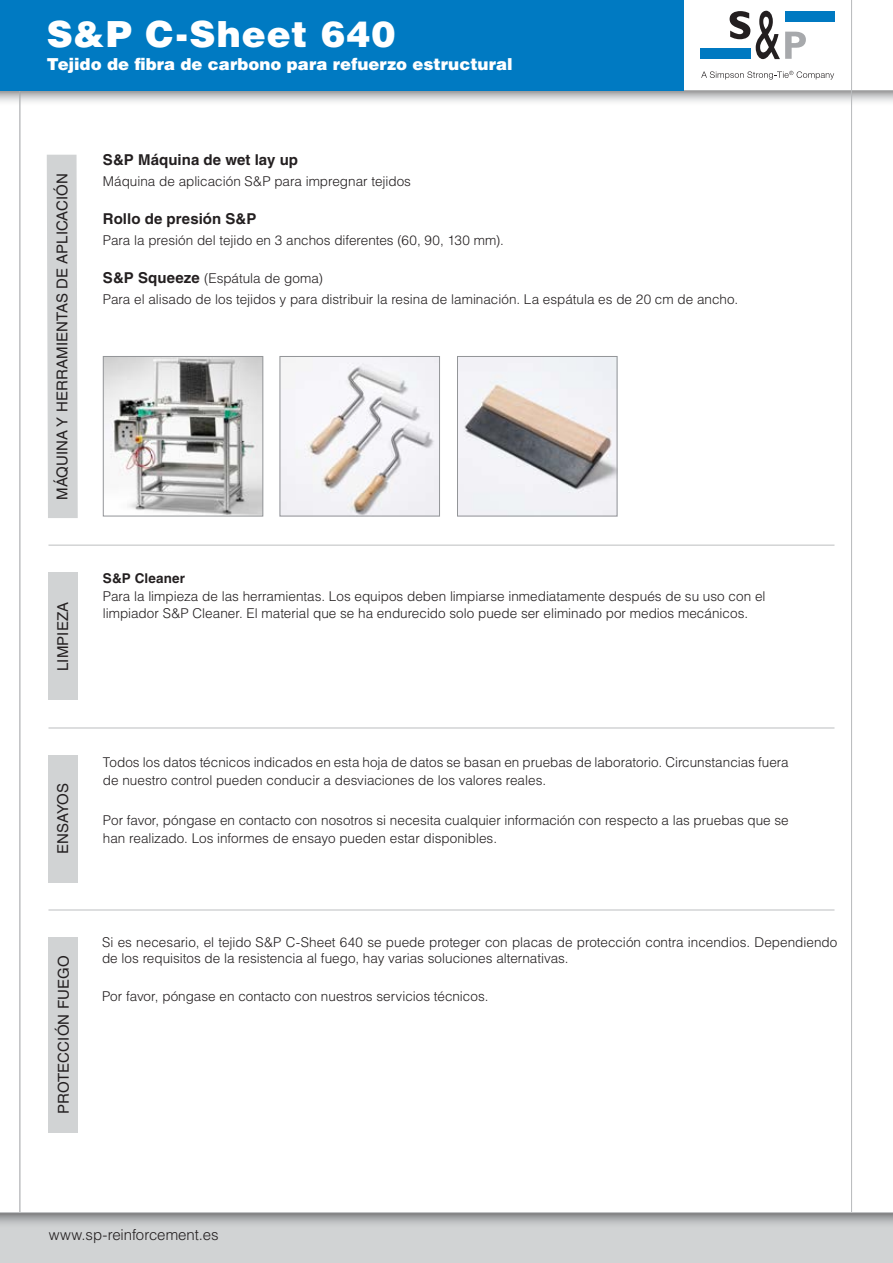
<style>
.page{position:relative;width:893px;height:1263px;background:#fff}
.page>*{position:absolute;margin:0;border:0;box-sizing:border-box;transform-origin:0 0}
.t1{font:900 36px "Helvetica LT Std";letter-spacing:.03em;color:#fff}
.t2{font:900 16.5px "Helvetica LT Std";color:#fff}
.t3{font:15px "Helvetica LT Std";letter-spacing:.01em;color:#231f20}
.t4{font:700 15px "Helvetica LT Std";letter-spacing:.005em;color:#231f20}
.t5{font:300 15px "Helvetica LT Std";letter-spacing:-.005em;color:#231f20}
.t6{font:300 13.5px/16.5px "Helvetica LT Std";color:#231f20}
.t7{font:700 13.5px "Helvetica LT Std";letter-spacing:.015em;color:#231f20}
.s1{font-weight:700;font-size:15px}
</style>
<div class="page">
<svg style="left:0;top:91px;width:893px;height:15px"></svg>
<hr style="left:0;top:90px;width:893px;height:1px;background:#bcbec0">
<hr style="left:19px;top:0;width:1px;height:1263px;background:#bcbec0">
<hr style="left:851px;top:0;width:1px;height:1263px;background:#bcbec0">
<div style="left:700px;top:48px;width:51px;height:11px;background:#0079c1"></div>
<div style="left:785px;top:11px;width:49px;height:11px;background:#0079c1"></div>
<svg style="left:730px;top:11px;width:20px;height:28px"></svg>
<svg style="left:756px;top:11px;width:50px;height:48px"></svg>
<svg style="left:701px;top:71px;width:133px;height:9px"></svg>
<div style="left:0;top:0;width:683px;height:91px;background:#007ac2"></div>
<div style="left:0;top:1212px;width:893px;height:51px;background:#d1d3d4"></div>
<svg style="left:0;top:1213px;width:893px;height:11px"></svg>
<hr style="left:0;top:1212px;width:893px;height:1px;background:#bcbec0">
<hr style="left:48px;top:910px;width:786px;height:1px;background:#bcbec0">
<div style="left:48px;top:937px;width:30px;height:196px;background:#d1d3d4"></div>
<div style="left:48px;top:755px;width:30px;height:127px;background:#d1d3d4"></div>
<hr style="left:48px;top:545px;width:786px;height:1px;background:#bcbec0">
<hr style="left:48px;top:728px;width:786px;height:1px;background:#bcbec0">
<div style="left:47px;top:155px;width:31px;height:363px;background:#d1d3d4"></div>
<div style="left:48px;top:573px;width:30px;height:127px;background:#d1d3d4"></div>
<img style="left:282px;top:358px;width:156px;height:156px">
<div style="left:280px;top:356px;width:160px;height:160px;border:1px solid #939598"></div>
<img style="left:105px;top:358px;width:156px;height:156px">
<div style="left:103px;top:356px;width:160px;height:160px;border:1px solid #939598"></div>
<img style="left:459px;top:358px;width:156px;height:156px">
<div style="left:457px;top:356px;width:160px;height:160px;border:1px solid #939598"></div>
<h1 class="t1" style="left:47px;top:11px;width:350px">S&amp;P C-Sheet 640</h1>
<p class="t2" style="left:47px;top:53px;width:467px">Tejido de fibra de carbono para refuerzo estructural</p>
<p class="t3" style="left:54px;top:500px;width:329px;rotate:-90deg">MÁQUINA Y HERRAMIENTAS DE APLICACIÓN</p>
<p class="t3" style="left:54px;top:671px;width:71px;rotate:-90deg">LIMPIEZA</p>
<p class="t4" style="left:103px;top:151px;width:197px">S&amp;P Máquina de wet lay up</p>
<p class="t6" style="left:103px;top:172px;width:310px">Máquina de aplicación S&amp;P para impregnar tejidos</p>
<p class="t4" style="left:103px;top:210px;width:155px">Rollo de presión S&amp;P</p>
<p class="t6" style="left:103px;top:231px;width:402px">Para la presión del tejido en 3 anchos diferentes (60, 90, 130 mm).</p>
<p class="t6" style="left:103px;top:268px;width:637px;line-height:20.1px"><span class="s1">S&amp;P Squeeze</span> (Espátula de goma)<br>Para el alisado de los tejidos y para distribuir la resina de laminación. La espátula es de 20 cm de ancho.</p>
<p class="t7" style="left:103px;top:570px;width:84px">S&amp;P Cleaner</p>
<p class="t6" style="left:103px;top:588px;width:664px">Para la limpieza de las herramientas. Los equipos deben limpiarse inmediatamente después de su uso con el limpiador S&amp;P Cleaner. El material que se ha endurecido solo puede ser eliminado por medios mecánicos.</p>
<p class="t3" style="left:54px;top:854px;width:72px;rotate:-90deg">ENSAYOS</p>
<p class="t6" style="left:103px;top:753px;width:687px;line-height:18px">Todos los datos técnicos indicados en esta hoja de datos se basan en pruebas de laboratorio. Circunstancias fuera de nuestro control pueden conducir a desviaciones de los valores reales.</p>
<p class="t6" style="left:103px;top:811px;width:687px;line-height:18px">Por favor, póngase en contacto con nosotros si necesita cualquier información con respecto a las pruebas que se han realizado. Los informes de ensayo pueden estar disponibles.</p>
<p class="t3" style="left:55px;top:1114px;width:160px;rotate:-90deg">PROTECCIÓN FUEGO</p>
<p class="t6" style="left:102px;top:934px;width:737px">Si es necesario, el tejido S&amp;P C-Sheet 640 se puede proteger con placas de protección contra incendios. Dependiendo de los requisitos de la resistencia al fuego, hay varias soluciones alternativas.</p>
<p class="t6" style="left:102px;top:987px;width:388px">Por favor, póngase en contacto con nuestros servicios técnicos.</p>
<p class="t5" style="left:49px;top:1225px;width:171px">www.sp-reinforcement.es</p>
</div>
